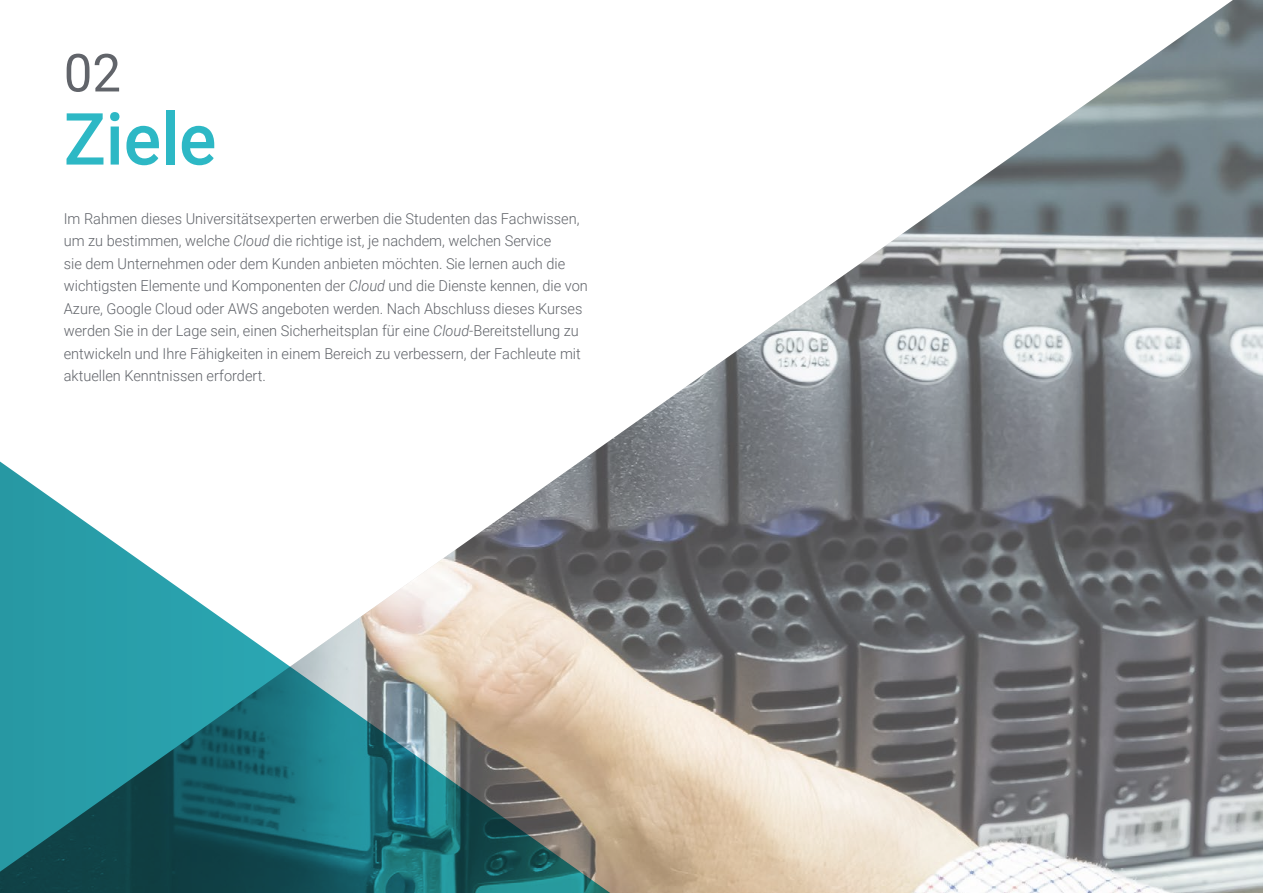
<style>
.page{position:relative;width:1263px;height:893px;background:#fff}
.page>*{position:absolute;margin:0;border:0;box-sizing:border-box;transform-origin:0 0}
.t1{font:500 72px "Roboto";color:#2db8c5}
.t2{font:52.5px "Roboto";color:#61646a}
.t3{font:300 15px/22.5px "Roboto";color:#61646a}
.s1{font-style:italic}
</style>
<div class="page">
<img style="left:602px;top:0;width:661px;height:893px">
<svg style="left:0;top:446px;width:640px;height:447px"></svg>
<h2 class="t2" style="left:64px;top:36px;width:59px">02</h2>
<h1 class="t1" style="left:64px;top:89px;width:154px">Ziele</h1>
<p class="t3" style="left:64px;top:207px;width:525px">Im Rahmen dieses Universitätsexperten erwerben die Studenten das Fachwissen, um zu bestimmen, welche <span class="s1">Cloud</span> die richtige ist, je nachdem, welchen Service<br>sie dem Unternehmen oder dem Kunden anbieten möchten. Sie lernen auch die wichtigsten Elemente und Komponenten der <span class="s1">Cloud</span> und die Dienste kennen, die von Azure, Google Cloud oder AWS angeboten werden. Nach Abschluss dieses Kurses werden Sie in der Lage sein, einen Sicherheitsplan für eine <span class="s1">Cloud</span>-Bereitstellung zu entwickeln und Ihre Fähigkeiten in einem Bereich zu verbessern, der Fachleute mit aktuellen Kenntnissen erfordert.</p>
</div>
